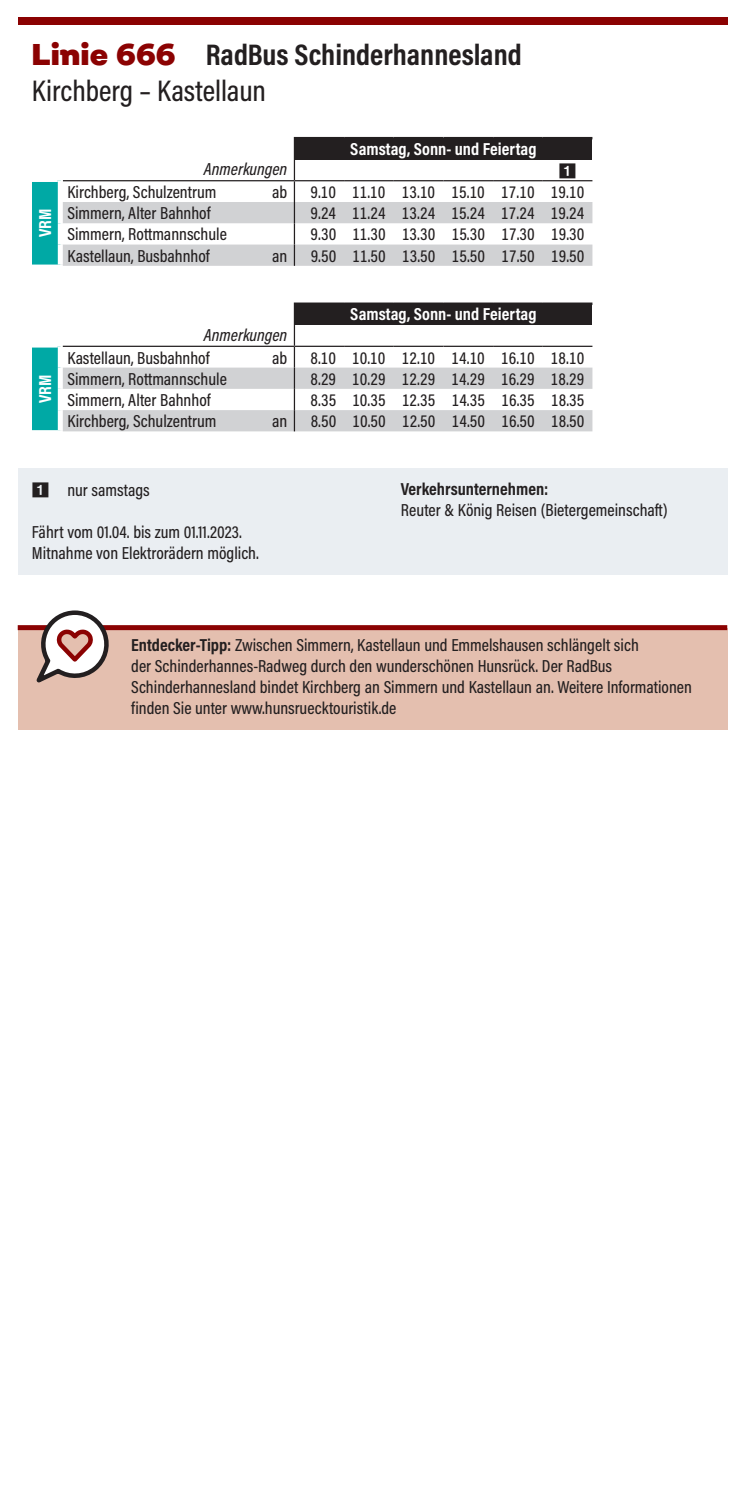
<style>
.page{position:relative;width:745px;height:1489px;background:#fff}
.page>*{position:absolute;margin:0;border:0;box-sizing:border-box;transform-origin:0 0}
.t1{font:700 30px/36px "Acumin Pro Cond";color:#231f20}
.t2{font:500 17.5px/21px "Acumin Pro Cond";color:#231f20}
.t3{font:700 17.5px "Acumin Pro Cond";color:#fff}
.t4{font:italic 500 17.5px "Acumin Pro Cond";color:#231f20}
.t5{font:700 17.5px "Acumin Pro Cond";color:#231f20}
.s1{font-family:"Salvatore";font-weight:900;color:#8b0202}
.s2{font-weight:500}
.s3{font-weight:700}
</style>
<div class="page">
<div style="left:18px;top:18px;width:708px;height:7px;background:#8b0202"></div>
<div style="left:18px;top:628px;width:708px;height:101px;background:#e4bfaf"></div>
<div style="left:18px;top:625px;width:708px;height:5px;background:#8b0202"></div>
<svg style="left:29px;top:610px;width:82px;height:73px"></svg>
<div style="left:18px;top:468px;width:708px;height:107px;background:#eaeef2"></div>
<div style="left:294px;top:138px;width:298px;height:21px;background:#231f20"></div>
<div style="left:32px;top:181px;width:28px;height:85px;background:#00a9a5"></div>
<hr style="left:293px;top:139px;width:2px;height:20px;background:#231f20">
<hr style="left:293px;top:137px;width:51px;height:2px;background:#231f20">
<hr style="left:344px;top:137px;width:49px;height:2px;background:#231f20">
<hr style="left:393px;top:137px;width:50px;height:2px;background:#231f20">
<hr style="left:443px;top:137px;width:50px;height:2px;background:#231f20">
<hr style="left:493px;top:137px;width:49px;height:2px;background:#231f20">
<hr style="left:542px;top:137px;width:50px;height:2px;background:#231f20">
<hr style="left:293px;top:159px;width:2px;height:21px;background:#231f20">
<hr style="left:32px;top:179px;width:26px;height:3px;background:#fff">
<div style="left:58px;top:181px;width:5px;height:21px;background:#fff"></div>
<div style="left:58px;top:202px;width:5px;height:21px;background:#fff"></div>
<hr style="left:32px;top:264px;width:31px;height:3px;background:#fff">
<div style="left:58px;top:223px;width:5px;height:21px;background:#fff"></div>
<div style="left:58px;top:244px;width:5px;height:20px;background:#fff"></div>
<div style="left:294px;top:304px;width:298px;height:21px;background:#231f20"></div>
<div style="left:32px;top:346px;width:28px;height:85px;background:#00a9a5"></div>
<svg style="left:63px;top:347px;width:529px;height:84px"></svg>
<hr style="left:293px;top:305px;width:2px;height:20px;background:#231f20">
<hr style="left:293px;top:302px;width:51px;height:3px;background:#231f20">
<hr style="left:344px;top:302px;width:49px;height:3px;background:#231f20">
<hr style="left:393px;top:302px;width:50px;height:3px;background:#231f20">
<hr style="left:443px;top:302px;width:50px;height:3px;background:#231f20">
<hr style="left:493px;top:302px;width:49px;height:3px;background:#231f20">
<hr style="left:542px;top:302px;width:50px;height:3px;background:#231f20">
<hr style="left:293px;top:325px;width:2px;height:21px;background:#231f20">
<hr style="left:293px;top:347px;width:2px;height:20px;background:#231f20">
<hr style="left:293px;top:367px;width:2px;height:22px;background:#231f20">
<hr style="left:293px;top:389px;width:2px;height:21px;background:#231f20">
<hr style="left:293px;top:410px;width:2px;height:21px;background:#231f20">
<hr style="left:294px;top:346px;width:50px;height:1px;background:#231f20">
<hr style="left:344px;top:346px;width:49px;height:1px;background:#231f20">
<hr style="left:393px;top:346px;width:50px;height:1px;background:#231f20">
<hr style="left:443px;top:346px;width:50px;height:1px;background:#231f20">
<hr style="left:493px;top:346px;width:49px;height:1px;background:#231f20">
<hr style="left:542px;top:346px;width:50px;height:1px;background:#231f20">
<div style="left:58px;top:346px;width:5px;height:21px;background:#fff"></div>
<hr style="left:32px;top:345px;width:26px;height:2px;background:#fff">
<div style="left:58px;top:367px;width:5px;height:22px;background:#fff"></div>
<div style="left:58px;top:389px;width:5px;height:21px;background:#fff"></div>
<div style="left:58px;top:410px;width:5px;height:20px;background:#fff"></div>
<hr style="left:32px;top:430px;width:31px;height:2px;background:#fff">
<hr style="left:63px;top:346px;width:231px;height:1px;background:#231f20">
<svg style="left:60px;top:163px;width:532px;height:103px"></svg>
<h1 class="t1" style="left:32px;top:36px;width:491px"><span class="s1">Linie 666</span> RadBus Schinderhannesland<br><span class="s2">Kirchberg – Kastellaun</span></h1>
<p class="t3" style="left:34px;top:237px;width:30px;rotate:-90deg">VRM</p>
<p class="t4" style="left:204px;top:158px;width:85px">Anmerkungen</p>
<p class="t3" style="left:350px;top:137px;width:188px">Samstag, Sonn- und Feiertag</p>
<p class="t2" style="left:67px;top:181px;width:150px">Kirchberg, Schulzentrum</p>
<p class="t2" style="left:272px;top:181px;width:17px">ab</p>
<p class="t2" style="left:310px;top:181px;width:275px">9.10 11.10 13.10 15.10 17.10 19.10</p>
<p class="t2" style="left:67px;top:202px;width:145px">Simmern, Alter Bahnhof</p>
<p class="t2" style="left:310px;top:202px;width:275px">9.24 11.24 13.24 15.24 17.24 19.24</p>
<p class="t2" style="left:67px;top:223px;width:161px">Simmern, Rottmannschule</p>
<p class="t2" style="left:310px;top:223px;width:275px">9.30 11.30 13.30 15.30 17.30 19.30</p>
<p class="t2" style="left:67px;top:245px;width:144px">Kastellaun, Busbahnhof</p>
<p class="t2" style="left:272px;top:245px;width:17px">an</p>
<p class="t2" style="left:310px;top:245px;width:275px">9.50 11.50 13.50 15.50 17.50 19.50</p>
<p class="t3" style="left:34px;top:403px;width:30px;rotate:-90deg">VRM</p>
<p class="t4" style="left:204px;top:323px;width:85px">Anmerkungen</p>
<p class="t3" style="left:350px;top:303px;width:188px">Samstag, Sonn- und Feiertag</p>
<p class="t2" style="left:67px;top:347px;width:144px">Kastellaun, Busbahnhof</p>
<p class="t2" style="left:272px;top:347px;width:17px">ab</p>
<p class="t2" style="left:310px;top:347px;width:275px">8.10 10.10 12.10 14.10 16.10 18.10</p>
<p class="t2" style="left:67px;top:368px;width:161px">Simmern, Rottmannschule</p>
<p class="t2" style="left:310px;top:368px;width:275px">8.29 10.29 12.29 14.29 16.29 18.29</p>
<p class="t2" style="left:67px;top:389px;width:145px">Simmern, Alter Bahnhof</p>
<p class="t2" style="left:310px;top:389px;width:275px">8.35 10.35 12.35 14.35 16.35 18.35</p>
<p class="t2" style="left:67px;top:410px;width:150px">Kirchberg, Schulzentrum</p>
<p class="t2" style="left:272px;top:410px;width:17px">an</p>
<p class="t2" style="left:310px;top:410px;width:275px">8.50 10.50 12.50 14.50 16.50 18.50</p>
<p class="t2" style="left:67px;top:479px;width:84px">nur samstags</p>
<p class="t2" style="left:32px;top:521px;width:228px">Fährt vom 01.04. bis zum 01.11.2023.<br>Mitnahme von Elektrorädern möglich.</p>
<p class="t5" style="left:400px;top:477px;width:149px">Verkehrsunternehmen:</p>
<p class="t2" style="left:400px;top:499px;width:268px">Reuter &amp; König Reisen (Bietergemeinschaft)</p>
<p class="t2" style="left:131px;top:634px;width:562px"><span class="s3">Entdecker-Tipp:</span> Zwischen Simmern, Kastellaun und Emmelshausen schlängelt sich<br>der Schinderhannes-Radweg durch den wunderschönen Hunsrück. Der RadBus Schinderhannesland bindet Kirchberg an Simmern und Kastellaun an. Weitere Informationen finden Sie unter www.hunsruecktouristik.de</p>
</div>
